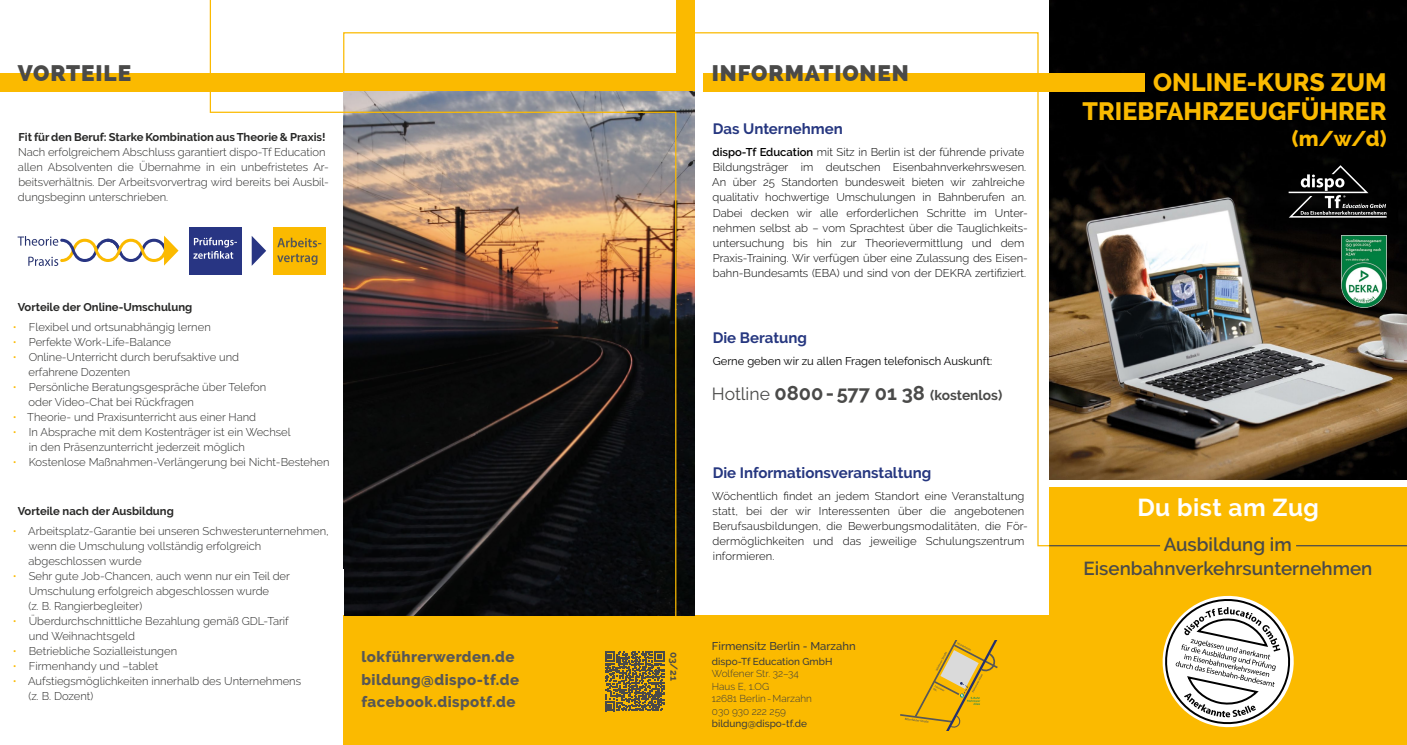
<style>
.page{position:relative;width:1407px;height:745px;background:#fff}
.page>*{position:absolute;margin:0;border:0;box-sizing:border-box;transform-origin:0 0}
.t1{font:800 25px/28.8px "Raleway";color:#fbba00;text-align:right}
.t2{font:700 24.38px "Raleway";letter-spacing:.02em;color:#fff}
.t3{font:800 22.5px "Raleway";letter-spacing:.04em;color:#4a4a49}
.t4{font:800 21.25px "Raleway";color:#fbba00}
.t5{font:700 20px "Raleway";color:#4a4a49}
.t6{font:600 18.75px/23.8px "Raleway";color:#4a4a49;text-align:center}
.t7{font:800 15px/22.5px "Raleway";letter-spacing:.03em;color:#575756}
.t8{font:700 15px "Raleway";color:#263780}
.t9{font:300 11.25px/15px "Raleway";color:#282827}
.t10{font:300 11.25px/15px "Raleway";color:#000}
.t11{font:700 11.25px "Raleway";color:#282827}
.t12{font:11.25px "Raleway";color:#000}
.t13{font:500 11.25px "Raleway";color:#3c3c3b}
.t14{font:300 10px/12.5px "Raleway";color:#3c3c3b}
.t15{font:500 10px "Raleway";color:#3c3c3b}
.t16{font:700 10px "Raleway";color:#4a4a49}
.s1{color:#fbba00}
.s2{font-weight:600}
.s3{font-weight:400;font-size:17.5px}
.s4{font-size:13.75px}
</style>
<div class="page">
<svg style="left:694px;top:32px;width:355px;height:514px"></svg>
<div style="left:344px;top:615px;width:714px;height:129px;background:#fbba00"></div>
<img style="left:1049px;top:0;width:358px;height:480px">
<div style="left:1049px;top:480px;width:358px;height:264px;background:#fbba00"></div>
<div style="left:676px;top:0;width:18px;height:91px;background:#fbba00"></div>
<div style="left:0;top:73px;width:680px;height:18px;background:#fbba00"></div>
<svg style="left:1162px;top:595px;width:131px;height:131px"></svg>
<svg style="left:1288px;top:165px;width:98px;height:52px;background:#2e2e2e"></svg>
<hr style="left:1049px;top:544px;width:111px;height:2px;background:#4a4a49">
<hr style="left:1296px;top:544px;width:111px;height:2px;background:#4a4a49">
<img style="left:1341px;top:235px;width:45px;height:72px">
<img style="left:677px;top:91px;width:17px;height:524px">
<div style="left:703px;top:73px;width:442px;height:18px;background:#fbba00"></div>
<img style="left:209px;top:0;width:468px;height:639px">
<svg style="left:605px;top:651px;width:59px;height:59px"></svg>
<div style="left:1047px;top:480px;width:360px;height:6px;background:#fff"></div>
<svg style="left:900px;top:640px;width:98px;height:89px"></svg>
<svg style="left:252px;top:236px;width:14px;height:29px"></svg>
<div style="left:189px;top:227px;width:52px;height:47px;background:#283583"></div>
<svg style="left:193px;top:237px;width:44px;height:22px"></svg>
<div style="left:274px;top:227px;width:52px;height:47px;background:#fbba00"></div>
<svg style="left:277px;top:253px;width:40px;height:12px"></svg>
<svg style="left:277px;top:237px;width:44px;height:10px"></svg>
<svg style="left:18px;top:235px;width:160px;height:31px"></svg>
<h3 class="t3" style="left:18px;top:59px;width:115px">VORTEILE</h3>
<p class="t11" style="left:18px;top:131px;width:309px">Fit für den Beruf: Starke Kombination aus Theorie &amp; Praxis!</p>
<p class="t9" style="left:18px;top:145px;width:313px">Nach erfolgreichem Abschluss garantiert dispo-Tf Education allen Absolventen die Übernahme in ein unbefristetes Ar&shy;beitsverhältnis. Der Arbeitsvorvertrag wird bereits bei Ausbil&shy;dungsbeginn unterschrieben.</p>
<p class="t11" style="left:18px;top:300px;width:176px">Vorteile der Online-Umschulung</p>
<p class="t9" style="left:13px;top:319px;width:200px"><span class="s1">•</span> Flexibel und ortsunabhängig lernen</p>
<p class="t9" style="left:13px;top:334px;width:160px"><span class="s1">•</span> Perfekte Work-Life-Balance</p>
<p class="t9" style="left:29px;top:349px;width:212px;text-indent:-16px"><span class="s1">•</span> Online-Unterricht durch berufsaktive und erfahrene Dozenten</p>
<p class="t9" style="left:29px;top:379px;width:239px;text-indent:-16px"><span class="s1">•</span> Persönliche Beratungsgespräche über Telefon oder Video-Chat bei Rückfragen</p>
<p class="t9" style="left:13px;top:409px;width:245px"><span class="s1">•</span> Theorie- und Praxisunterricht aus einer Hand</p>
<p class="t9" style="left:29px;top:424px;width:263px;text-indent:-16px"><span class="s1">•</span> In Absprache mit dem Kostenträger ist ein Wechsel in den Präsenzunterricht jederzeit möglich</p>
<p class="t9" style="left:13px;top:454px;width:318px"><span class="s1">•</span> Kostenlose Maßnahmen-Verlängerung bei Nicht-Bestehen</p>
<p class="t11" style="left:18px;top:504px;width:158px">Vorteile nach der Ausbildung</p>
<p class="t9" style="left:29px;top:523px;width:302px;text-indent:-16px"><span class="s1">•</span> Arbeitsplatz-Garantie bei unseren Schwesterunternehmen, wenn die Umschulung vollständig erfolgreich abgeschlossen wurde</p>
<p class="t9" style="left:28px;top:568px;width:263px;text-indent:-16px"><span class="s1">•</span> Sehr gute Job-Chancen, auch wenn nur ein Teil der<br>Umschulung erfolgreich abgeschlossen wurde<br>(z. B. Rangierbegleiter)</p>
<p class="t9" style="left:29px;top:613px;width:261px;text-indent:-16px"><span class="s1">•</span> Überdurchschnittliche Bezahlung gemäß GDL-Tarif und Weihnachtsgeld</p>
<p class="t9" style="left:13px;top:643px;width:166px"><span class="s1">•</span> Betriebliche Sozialleistungen</p>
<p class="t9" style="left:13px;top:658px;width:147px"><span class="s1">•</span> Firmenhandy und –tablet</p>
<p class="t9" style="left:28px;top:673px;width:274px;text-indent:-16px"><span class="s1">•</span> Aufstiegsmöglichkeiten innerhalb des Unternehmens (z. B. Dozent)</p>
<h3 class="t7" style="left:361px;top:645px;width:159px">lokführerwerden.de bildung@dispo-tf.de facebook.dispotf.de</h3>
<p class="t16" style="left:680px;top:651px;width:31px;rotate:90deg">03/21</p>
<h3 class="t3" style="left:712px;top:59px;width:198px">INFORMATIONEN</h3>
<h3 class="t8" style="left:713px;top:120px;width:132px">Das Unternehmen</h3>
<p class="t10" style="left:712px;top:145px;width:317px"><span class="s2">dispo-Tf Education</span> mit Sitz in Berlin ist der führende private Bildungsträger im deutschen Eisenbahnverkehrswesen.<br>An über 25 Standorten bundesweit bieten wir zahlreiche qualitativ hochwertige Umschulungen in Bahnberufen an.<br>Dabei decken wir alle erforderlichen Schritte im Unter&shy;nehmen selbst ab – vom Sprachtest über die Tauglichkeits&shy;untersuchung bis hin zur Theorievermittlung und dem Praxis-Training. Wir verfügen über eine Zulassung des Eisen&shy;bahn-Bundesamts (EBA) und sind von der DEKRA zertifiziert.</p>
<h3 class="t8" style="left:713px;top:328px;width:96px">Die Beratung</h3>
<p class="t12" style="left:713px;top:354px;width:281px">Gerne geben wir zu allen Fragen telefonisch Auskunft:</p>
<h3 class="t5" style="left:712px;top:381px;width:292px"><span class="s3">Hotline</span> 0800-577 01 38 <span class="s4">(kostenlos)</span></h3>
<h3 class="t8" style="left:713px;top:463px;width:220px">Die Informationsveranstaltung</h3>
<p class="t10" style="left:712px;top:488px;width:317px">Wöchentlich findet an jedem Standort eine Veranstaltung statt, bei der wir Interessenten über die angebotenen Berufsausbildungen, die Bewerbungsmodalitäten, die För&shy;dermöglichkeiten und das jeweilige Schulungszentrum informieren.</p>
<p class="t13" style="left:712px;top:638px;width:145px">Firmensitz Berlin - Marzahn</p>
<p class="t15" style="left:712px;top:655px;width:122px">dispo-Tf Education GmbH</p>
<p class="t14" style="left:712px;top:667px;width:102px">Wolfener Str. 32–34<br>Haus E, 1.OG<br>12681 Berlin-Marzahn<br>030 930 222 259</p>
<p class="t15" style="left:712px;top:717px;width:97px">bildung@dispo-tf.de</p>
<h1 class="t1" style="left:1082px;top:68px;width:305px">ONLINE-KURS ZUM<br>TRIEBFAHRZEUGFÜHRER</h1>
<h3 class="t4" style="left:1292px;top:126px;width:96px">(m/w/d)</h3>
<h2 class="t2" style="left:1137px;top:493px;width:183px">Du bist am Zug</h2>
<h3 class="t6" style="left:1083px;top:532px;width:291px">Ausbildung im<br>Eisenbahnverkehrsunternehmen</h3>
</div>
